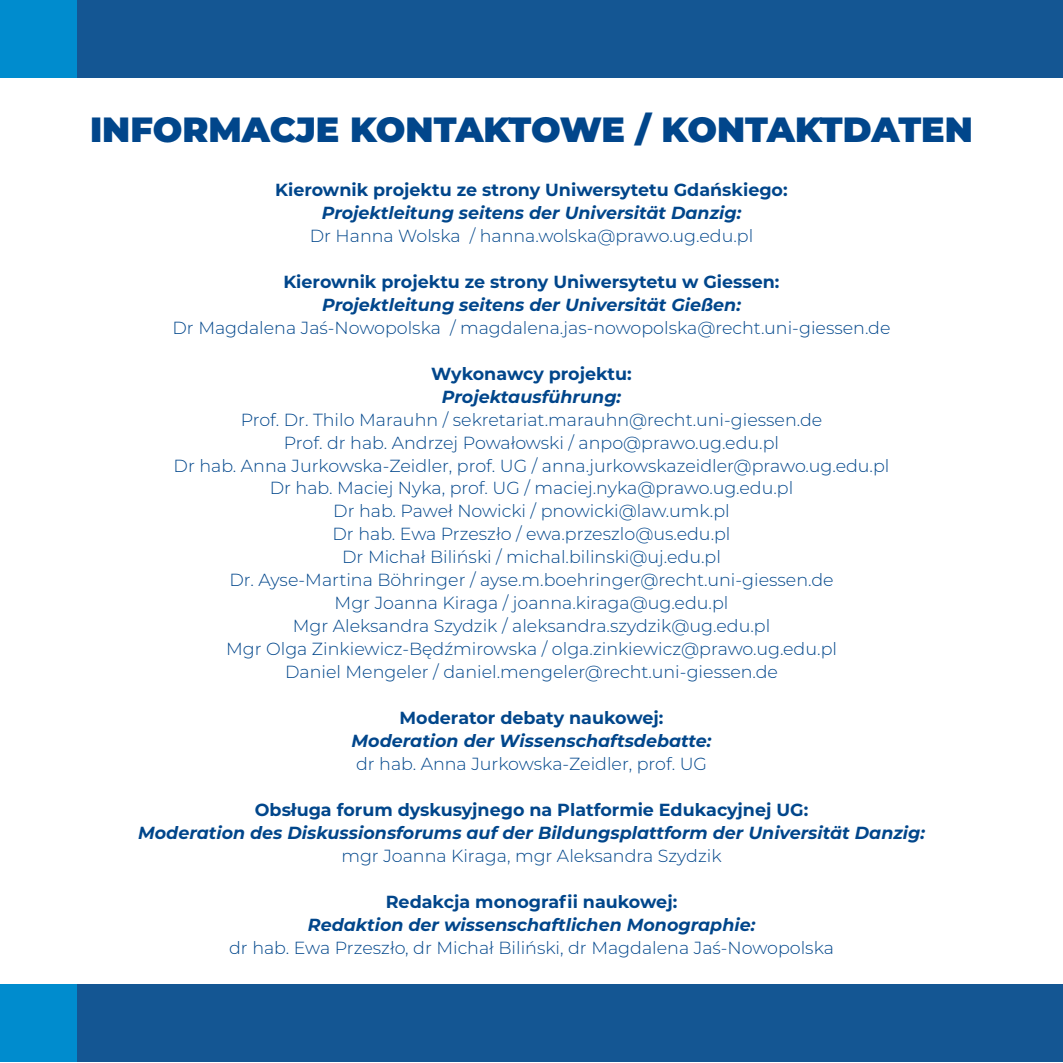
<style>
.page{position:relative;width:1063px;height:1063px;background:#fff}
.page>*{position:absolute;margin:0;border:0;box-sizing:border-box;transform-origin:0 0}
.t1{font:900 35px "Montserrat";color:#01468b}
.t2{font:300 17.5px/23px "Montserrat";color:#01468b;text-align:center}
.t3{font:italic 700 17.5px "Montserrat";color:#01468b}
.t4{font:700 17.5px "Montserrat";color:#01468b}
</style>
<div class="page">
<div style="left:0;top:0;width:78px;height:78px;background:#008cce"></div>
<div style="left:78px;top:0;width:985px;height:78px;background:#145693"></div>
<div style="left:0;top:984px;width:78px;height:78px;background:#008cce"></div>
<div style="left:78px;top:984px;width:985px;height:78px;background:#145693"></div>
<h1 class="t1" style="left:90px;top:104px;width:884px">INFORMACJE KONTAKTOWE / KONTAKTDATEN</h1>
<p class="t4" style="left:275px;top:177px;width:514px">Kierownik projektu ze strony Uniwersytetu Gdańskiego:</p>
<p class="t3" style="left:322px;top:200px;width:421px">Projektleitung seitens der Universität Danzig:</p>
<p class="t2" style="left:310px;top:223px;width:445px">Dr Hanna Wolska / hanna.wolska@prawo.ug.edu.pl</p>
<p class="t4" style="left:284px;top:269px;width:497px">Kierownik projektu ze strony Uniwersytetu w Giessen:</p>
<p class="t3" style="left:322px;top:292px;width:420px">Projektleitung seitens der Universität Gießen:</p>
<p class="t2" style="left:173px;top:315px;width:719px">Dr Magdalena Jaś-Nowopolska / magdalena.jas-nowopolska@recht.uni-giessen.de</p>
<p class="t4" style="left:431px;top:361px;width:202px">Wykonawcy projektu:</p>
<p class="t3" style="left:442px;top:384px;width:181px">Projektausführung:</p>
<p class="t2" style="left:174px;top:407px;width:717px">Prof. Dr. Thilo Marauhn / sekretariat.marauhn@recht.uni-giessen.de<br>Prof. dr hab. Andrzej Powałowski / anpo@prawo.ug.edu.pl<br>Dr hab. Anna Jurkowska-Zeidler, prof. UG / anna.jurkowskazeidler@prawo.ug.edu.pl Dr hab. Maciej Nyka, prof. UG / maciej.nyka@prawo.ug.edu.pl<br>Dr hab. Paweł Nowicki / pnowicki@law.umk.pl<br>Dr hab. Ewa Przeszło / ewa.przeszlo@us.edu.pl<br>Dr Michał Biliński / michal.bilinski@uj.edu.pl<br>Dr. Ayse-Martina Böhringer / ayse.m.boehringer@recht.uni-giessen.de<br>Mgr Joanna Kiraga / joanna.kiraga@ug.edu.pl<br>Mgr Aleksandra Szydzik / aleksandra.szydzik@ug.edu.pl<br>Mgr Olga Zinkiewicz-Będźmirowska / olga.zinkiewicz@prawo.ug.edu.pl<br>Daniel Mengeler / daniel.mengeler@recht.uni-giessen.de</p>
<p class="t4" style="left:400px;top:706px;width:265px">Moderator debaty naukowej:</p>
<p class="t3" style="left:352px;top:729px;width:361px">Moderation der Wissenschaftsdebatte:</p>
<p class="t2" style="left:356px;top:752px;width:353px">dr hab. Anna Jurkowska-Zeidler, prof. UG</p>
<p class="t4" style="left:255px;top:798px;width:555px">Obsługa forum dyskusyjnego na Platformie Edukacyjnej UG:</p>
<p class="t3" style="left:138px;top:821px;width:788px">Moderation des Diskussionsforums auf der Bildungsplattform der Universität Danzig:</p>
<p class="t2" style="left:341px;top:844px;width:382px">mgr Joanna Kiraga, mgr Aleksandra Szydzik</p>
<p class="t4" style="left:386px;top:890px;width:293px">Redakcja monografii naukowej:</p>
<p class="t3" style="left:308px;top:913px;width:449px">Redaktion der wissenschaftlichen Monographie:</p>
<p class="t2" style="left:229px;top:936px;width:606px">dr hab. Ewa Przeszło, dr Michał Biliński, dr Magdalena Jaś-Nowopolska</p>
</div>
